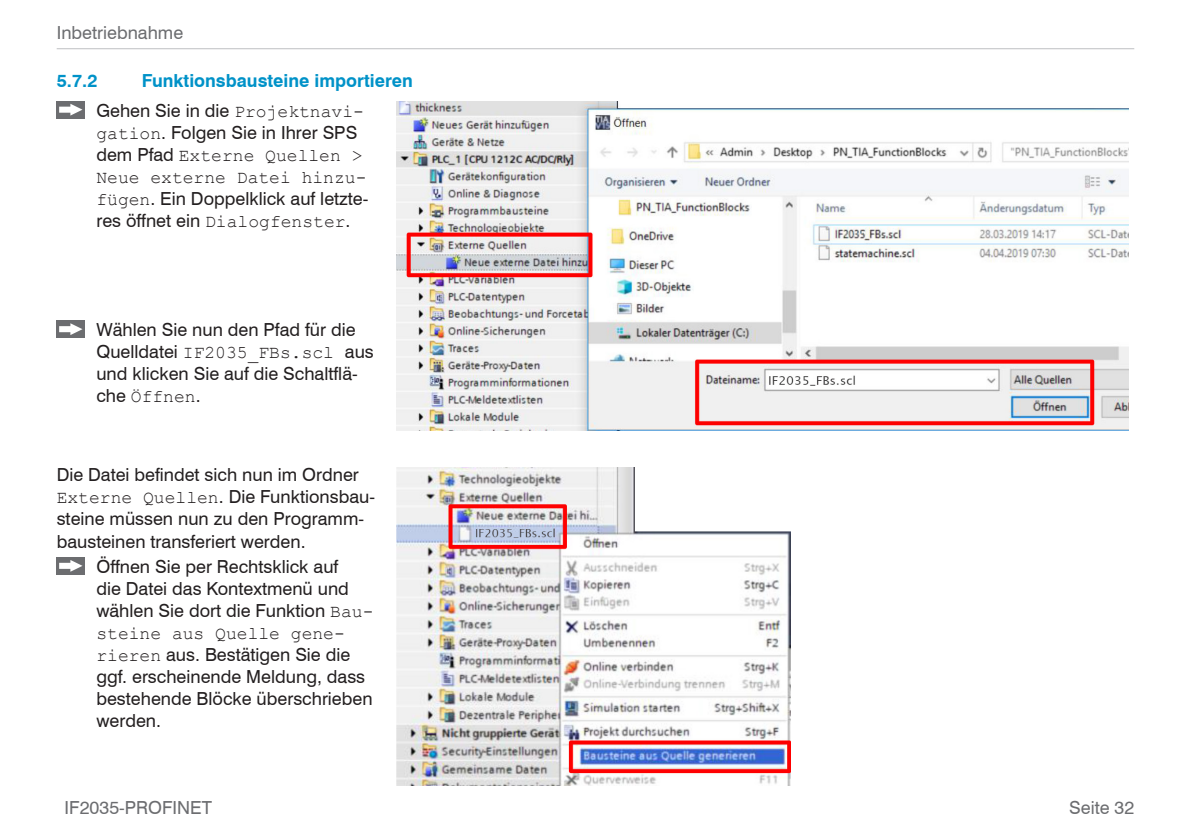
<style>
.page{position:relative;width:1191px;height:840px;background:#fff}
.page>*{position:absolute;margin:0;border:0;box-sizing:border-box;transform-origin:0 0}
.Handlungsaufforderung{font:18px/22px "Swiss 721 BT";color:#231f20}
.Fließtext{font:18px/22px "Swiss 721 BT";color:#231f20}
.t1{font:18px "Swiss 721 BT";color:#6c6d70}
.t2{font:700 18px "Swiss 721 BT";color:#0092c8}
.s1{font-family:"Courier New"}
</style>
<div class="page">
<hr style="left:57px;top:48px;width:1077px;height:1px;background:#bebfc2">
<div style="left:57px;top:101px;width:28px;height:17px;background:#6c6d70"></div>
<svg style="left:59px;top:104px;width:23px;height:11px"></svg>
<img style="left:397px;top:101px;width:731px;height:329px">
<div style="left:57px;top:320px;width:28px;height:17px;background:#6c6d70"></div>
<svg style="left:59px;top:323px;width:23px;height:12px"></svg>
<div style="left:57px;top:557px;width:28px;height:17px;background:#6c6d70"></div>
<svg style="left:59px;top:560px;width:23px;height:11px"></svg>
<img style="left:397px;top:467px;width:393px;height:318px">
<p class="t1" style="left:57px;top:22px;width:128px">Inbetriebnahme</p>
<p class="t2" style="left:57px;top:70px;width:42px">5.7.2</p>
<p class="t2" style="left:142px;top:70px;width:273px">Funktionsbausteine importieren</p>
<p class="Handlungsaufforderung" style="left:96px;top:99px;width:273px">Gehen Sie in die <span class="s1">Projektnavi&shy;gation</span>. Folgen Sie in Ihrer SPS dem Pfad <span class="s1">Externe Quellen &gt;<br>Neue externe Datei hinzu&shy;fügen</span>. Ein Doppelklick auf letzte&shy;res öffnet ein <span class="s1">Dialogfenster</span>.</p>
<p class="Handlungsaufforderung" style="left:96px;top:318px;width:279px">Wählen Sie nun den Pfad für die<br>Quelldatei <span class="s1">IF2035_FBs.scl</span> aus und klicken Sie auf die Schaltflä&shy;che <span class="s1">Öffnen</span>.</p>
<p class="Fließtext" style="left:57px;top:463px;width:320px">Die Datei befindet sich nun im Ordner <span class="s1">Externe Quellen</span>. Die Funktionsbau&shy;steine müssen nun zu den Programm&shy;bausteinen transferiert werden.</p>
<p class="Handlungsaufforderung" style="left:96px;top:555px;width:278px">Öffnen Sie per Rechtsklick auf<br>die Datei das Kontextmenü und wählen Sie dort die Funktion <span class="s1">Bau&shy;steine aus Quelle gene&shy;rieren</span> aus. Bestätigen Sie die ggf. erscheinende Meldung, dass bestehende Blöcke überschrieben werden.</p>
<p class="t1" style="left:65px;top:796px;width:149px">IF2035-PROFINET</p>
<p class="t1" style="left:1069px;top:796px;width:67px">Seite 32</p>
</div>
